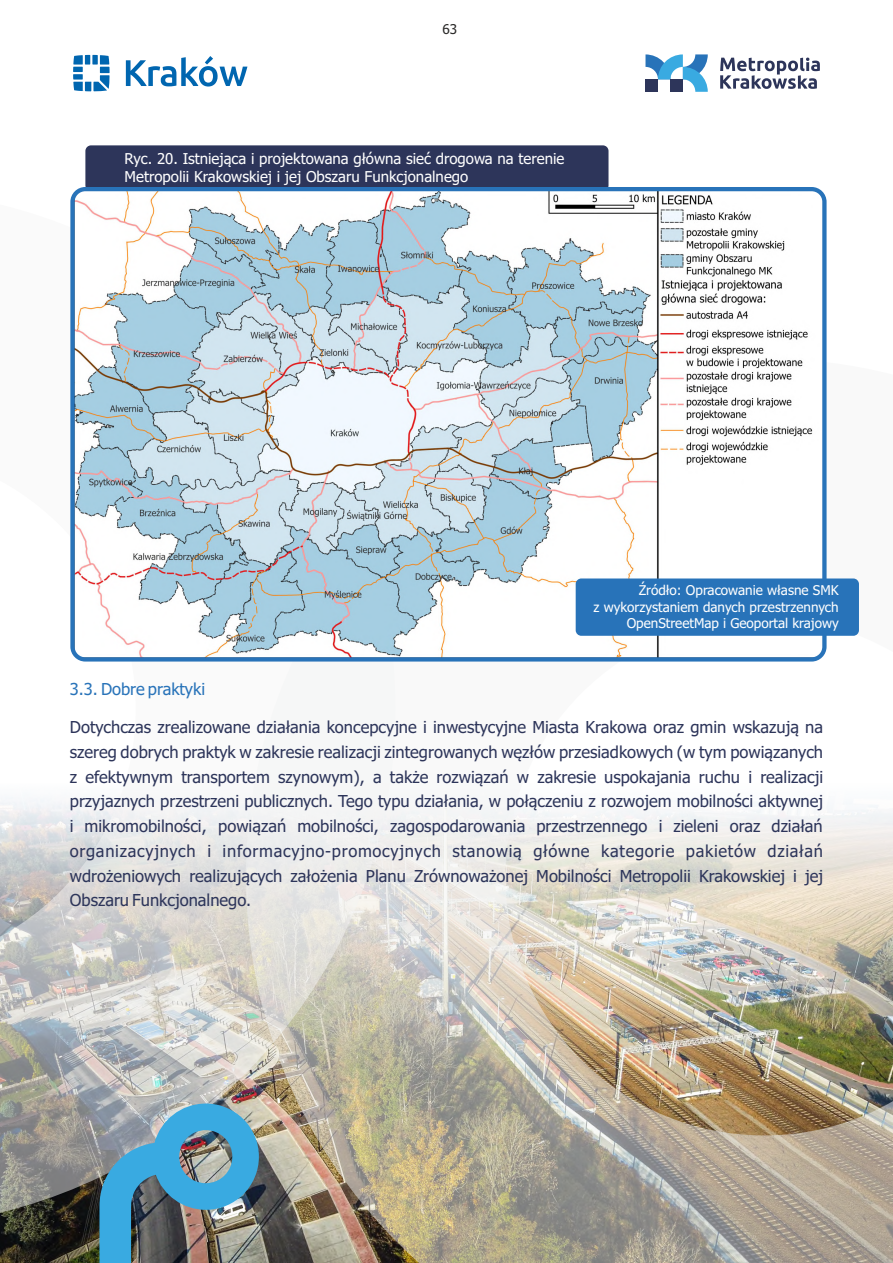
<style>
.page{position:relative;width:893px;height:1263px;background:#fff}
.page>*{position:absolute;margin:0;border:0;box-sizing:border-box;transform-origin:0 0}
.t1{font:16.5px/24.8px "Tahoma";color:#2d355a;text-align:justify}
.t2{font:16.5px "Tahoma";color:#2873b9}
.t3{font:15px/18.1px "Tahoma";color:#fefefe}
.t4{font:13.5px/16.4px "Tahoma";color:#fefefe;text-align:right}
.t5{font:13.5px "Tahoma";color:#2b2a29}
</style>
<div class="page">
<svg style="left:0;top:652px;width:246px;height:561px"></svg>
<img style="left:246px;top:358px;width:647px;height:905px">
<svg style="left:73px;top:55px;width:37px;height:36px"></svg>
<svg style="left:126px;top:56px;width:121px;height:31px"></svg>
<svg style="left:645px;top:54px;width:63px;height:38px"></svg>
<div style="left:645px;top:79px;width:13px;height:13px;background:#2d355a"></div>
<div style="left:670px;top:79px;width:13px;height:13px;background:#2d355a"></div>
<svg style="left:720px;top:58px;width:100px;height:31px"></svg>
<img style="left:99px;top:1103px;width:160px;height:160px">
<div style="left:85px;top:145px;width:523px;height:46px;background:#2d355a;border-radius:6px"></div>
<img style="left:74px;top:190px;width:750px;height:469px;border-radius:13px">
<div style="left:70px;top:187px;width:756px;height:474px;border:4px solid #2873b9;border-radius:13px"></div>
<div style="left:576px;top:578px;width:283px;height:58px;background:#2873b9;border-radius:6px"></div>
<p class="t5" style="left:443px;top:24px;width:16px">63</p>
<p class="t3" style="left:125px;top:151px;width:441px">Ryc. 20. Istniejąca i projektowana główna sieć drogowa na terenie<br>Metropolii Krakowskiej i jej Obszaru Funkcjonalnego</p>
<p class="t4" style="left:594px;top:583px;width:247px">Źródło: Opracowanie własne SMK<br>z wykorzystaniem danych przestrzennych<br>OpenStreetMap i Geoportal krajowy</p>
<p class="t2" style="left:70px;top:682px;width:137px">3.3. Dobre praktyki</p>
<p class="t1" style="left:70px;top:716px;width:755px">Dotychczas zrealizowane działania koncepcyjne i inwestycyjne Miasta Krakowa oraz gmin wskazują na szereg dobrych praktyk w zakresie realizacji zintegrowanych węzłów przesiadkowych (w tym powiązanych z efektywnym transportem szynowym), a także rozwiązań w zakresie uspokajania ruchu i realizacji przyjaznych przestrzeni publicznych. Tego typu działania, w połączeniu z rozwojem mobilności aktywnej i mikromobilności, powiązań mobilności, zagospodarowania przestrzennego i zieleni oraz działań organizacyjnych i informacyjno-promocyjnych stanowią główne kategorie pakietów działań wdrożeniowych realizujących założenia Planu Zrównoważonej Mobilności Metropolii Krakowskiej i jej Obszaru Funkcjonalnego.</p>
</div>
